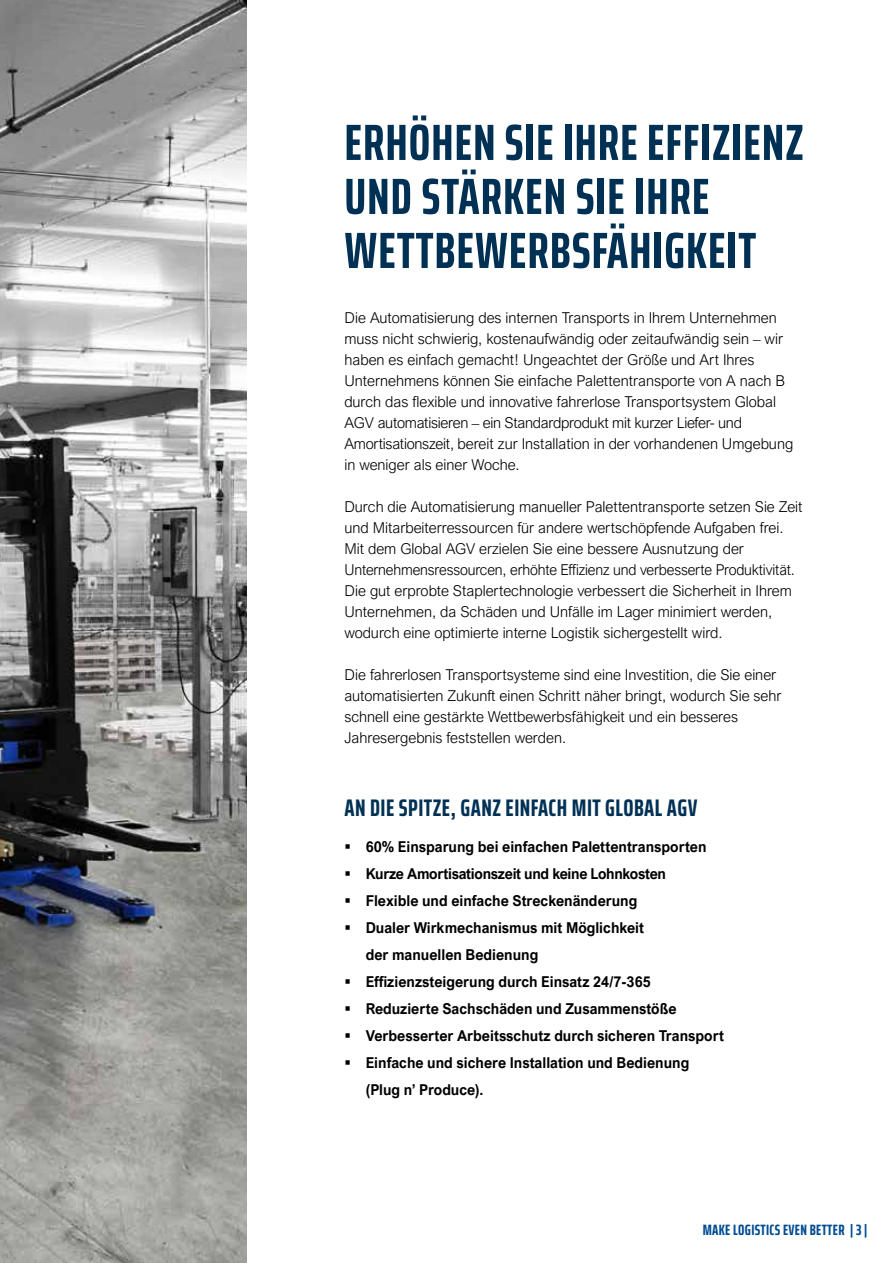
<style>
.page{position:relative;width:893px;height:1263px;background:#fff}
.page>*{position:absolute;margin:0;border:0;box-sizing:border-box;transform-origin:0 0}
.t1{font:700 extra-condensed 51px/54px "Saira";letter-spacing:.02em;color:#003154}
.t2{font:700 extra-condensed 24px "Saira";letter-spacing:.02em;color:#003154}
.t3{font:300 15px/21px "Arial Nova";color:#000}
.t4{font:700 15px/27px "Arial Nova";color:#000;scale:.95 1}
.t5{font:700 15px "Arial Nova";letter-spacing:-.02em;color:#000;scale:.95 1}
.t6{font:700 extra-condensed 15px "Saira";letter-spacing:.02em;color:#004c93}
</style>
<div class="page">
<img style="left:0;top:0;width:247px;height:1263px">
<h1 class="t1" style="left:344px;top:115px;width:461px">ERHÖHEN SIE IHRE EFFIZIENZ<br>UND STÄRKEN SIE IHRE<br>WETTBEWERBSFÄHIGKEIT</h1>
<p class="t3" style="left:344px;top:307px;width:450px">Die Automatisierung des internen Transports in Ihrem Unternehmen muss nicht schwierig, kostenaufwändig oder zeitaufwändig sein – wir haben es einfach gemacht! Ungeachtet der Größe und Art Ihres Unternehmens können Sie einfache Palettentransporte von A nach B durch das flexible und innovative fahrerlose Transportsystem Global AGV automatisieren – ein Standardprodukt mit kurzer Liefer- und Amortisationszeit, bereit zur Installation in der vorhandenen Umgebung in weniger als einer Woche.</p>
<p class="t3" style="left:344px;top:496px;width:460px">Durch die Automatisierung manueller Palettentransporte setzen Sie Zeit und Mitarbeiterressourcen für andere wertschöpfende Aufgaben frei.<br>Mit dem Global AGV erzielen Sie eine bessere Ausnutzung der Unternehmensressourcen, erhöhte Effizienz und verbesserte Produktivität.<br>Die gut erprobte Staplertechnologie verbessert die Sicherheit in Ihrem Unternehmen, da Schäden und Unfälle im Lager minimiert werden, wodurch eine optimierte interne Logistik sichergestellt wird.</p>
<p class="t3" style="left:344px;top:664px;width:439px">Die fahrerlosen Transportsysteme sind eine Investition, die Sie einer automatisierten Zukunft einen Schritt näher bringt, wodurch Sie sehr schnell eine gestärkte Wettbewerbsfähigkeit und ein besseres Jahresergebnis feststellen werden.</p>
<h2 class="t2" style="left:344px;top:790px;width:355px">AN DIE SPITZE, GANZ EINFACH MIT GLOBAL AGV</h2>
<p class="t4" style="left:344px;top:833px;width:383px">▪ 60% Einsparung bei einfachen Palettentransporten</p>
<p class="t5" style="left:344px;top:865px;width:340px">▪ Kurze Amortisationszeit und keine Lohnkosten</p>
<p class="t4" style="left:344px;top:887px;width:310px">▪ Flexible und einfache Streckenänderung</p>
<p class="t4" style="left:366px;top:914px;width:295px;text-indent:-21px">▪ Dualer Wirkmechanismus mit Möglichkeit der manuellen Bedienung</p>
<p class="t4" style="left:344px;top:968px;width:324px">▪ Effizienzsteigerung durch Einsatz 24/7-365</p>
<p class="t4" style="left:344px;top:995px;width:351px">▪ Reduzierte Sachschäden und Zusammenstöße</p>
<p class="t4" style="left:344px;top:1022px;width:401px">▪ Verbesserter Arbeitsschutz durch sicheren Transport</p>
<p class="t4" style="left:366px;top:1049px;width:342px;text-indent:-21px">▪ Einfache und sichere Installation und Bedienung (Plug n’ Produce).</p>
<p class="t6" style="left:703px;top:1219px;width:166px">MAKE LOGISTICS EVEN BETTER | 3 |</p>
</div>
